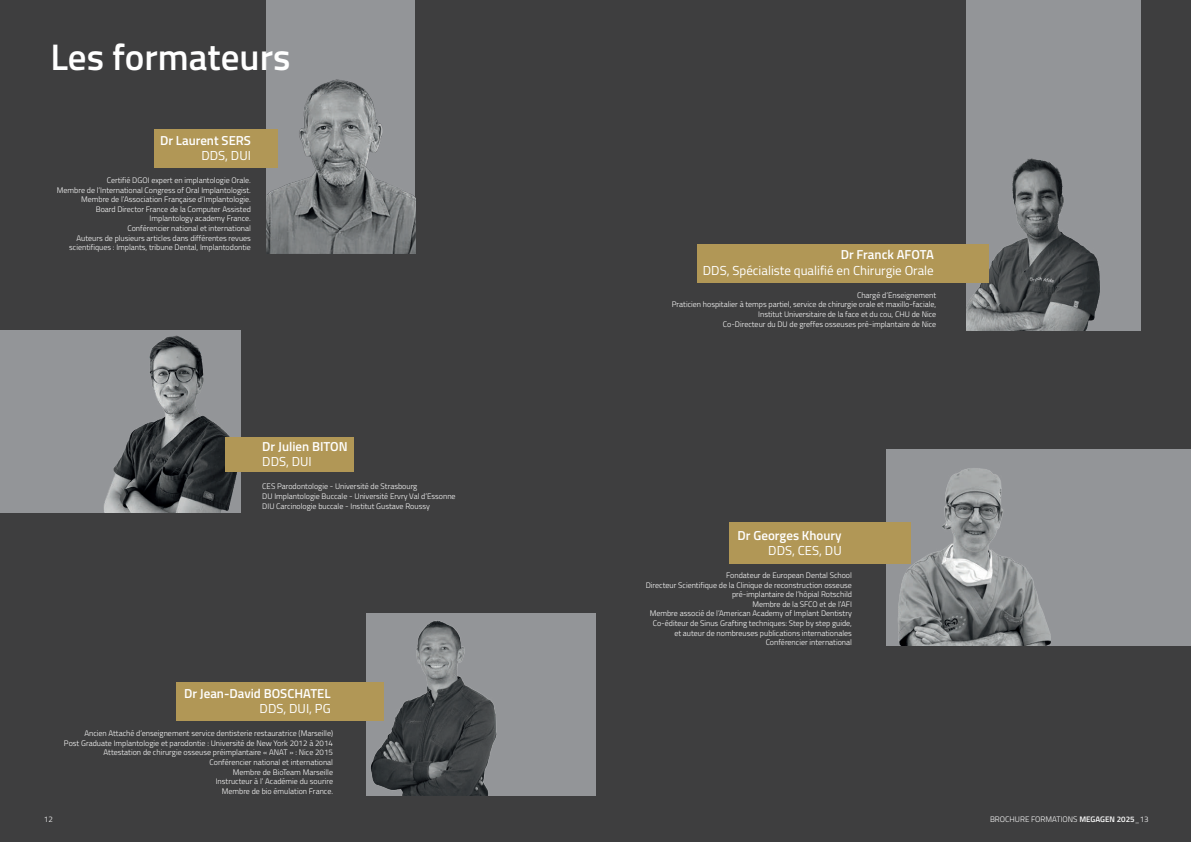
<style>
.page{position:relative;width:1191px;height:842px;background:#fff}
.page>*{position:absolute;margin:0;border:0;box-sizing:border-box;transform-origin:0 0}
.t1{font:600 37px "Titillium";color:#fff}
.t2{font:600 13px "Titillium";color:#fff}
.t3{font:13px "Titillium";color:#fff}
.t4{font:300 8px/9.6px "Titillium";color:#fff;text-align:right}
.s1{font-weight:600}
</style>
<div class="page">
<div style="left:595px;top:0;width:596px;height:842px;background:#3e3e3f"></div>
<div style="left:0;top:0;width:595px;height:842px;background:#3e3e3f"></div>
<div style="left:267px;top:0;width:148px;height:253px;background:#939598"></div>
<img style="left:267px;top:79px;width:148px;height:174px">
<div style="left:366px;top:614px;width:229px;height:182px;background:#939598"></div>
<img style="left:371px;top:621px;width:126px;height:175px">
<div style="left:154px;top:129px;width:124px;height:39px;background:#b19756"></div>
<div style="left:176px;top:682px;width:207px;height:39px;background:#b19756"></div>
<div style="left:0;top:330px;width:240px;height:182px;background:#939598"></div>
<img style="left:104px;top:335px;width:133px;height:177px">
<div style="left:886px;top:449px;width:305px;height:197px;background:#939598"></div>
<img style="left:886px;top:468px;width:164px;height:178px">
<div style="left:966px;top:0;width:175px;height:331px;background:#939598"></div>
<img style="left:966px;top:158px;width:134px;height:173px">
<div style="left:225px;top:437px;width:128px;height:35px;background:#b19756"></div>
<div style="left:697px;top:245px;width:291px;height:38px;background:#b19756"></div>
<div style="left:729px;top:522px;width:181px;height:41px;background:#b19756"></div>
<h1 class="t1" style="left:50px;top:30px;width:242px">Les formateurs</h1>
<h2 class="t2" style="left:160px;top:130px;width:92px">Dr Laurent SERS</h2>
<h2 class="t3" style="left:201px;top:146px;width:51px">DDS, DUI</h2>
<p class="t4" style="left:57px;top:175px;width:195px">Certifié DGOI expert en implantologie Orale.<br>Membre de l’International Congress of Oral Implantologist.<br>Membre de l’Association Française d’Implantologie.<br>Board Director France de la Computer Assisted Implantology academy France.<br>Conférencier national et international<br>Auteurs de plusieurs articles dans différentes revues scientifiques : Implants, tribune Dental, Implantodontie</p>
<h2 class="t2" style="left:262px;top:436px;width:87px">Dr Julien BITON</h2>
<h2 class="t3" style="left:262px;top:452px;width:51px">DDS, DUI</h2>
<p class="t4" style="left:262px;top:481px;width:195px;text-align:left">CES Parodontologie - Université de Strasbourg<br>DU Implantologie Buccale - Université Ervry Val d’Essonne<br>DIU Carcinologie buccale - Institut Gustave Roussy</p>
<h2 class="t2" style="left:184px;top:683px;width:148px">Dr Jean-David BOSCHATEL</h2>
<h2 class="t3" style="left:260px;top:699px;width:73px">DDS, DUI, PG</h2>
<p class="t4" style="left:44px;top:814px;width:10px">12</p>
<p class="t4" style="left:64px;top:728px;width:270px">Ancien Attaché d’enseignement service dentisterie restauratrice (Marseille)<br>Post Graduate Implantologie et parodontie : Université de New York 2012 à 2014<br>Attestation de chirurgie osseuse préimplantaire « ANAT » : Nice 2015<br>Conférencier national et international<br>Membre de BioTeam Marseille<br>Instructeur à l’ Académie du sourire<br>Membre de bio émulation France.</p>
<h2 class="t2" style="left:840px;top:245px;width:95px">Dr Franck AFOTA</h2>
<h2 class="t3" style="left:703px;top:261px;width:232px">DDS, Spécialiste qualifié en Chirurgie Orale</h2>
<p class="t4" style="left:672px;top:290px;width:266px">Chargé d’Enseignement<br>Praticien hospitalier à temps partiel, service de chirurgie orale et maxillo-faciale, Institut Universitaire de la face et du cou, CHU de Nice<br>Co-Directeur du DU de greffes osseuses pré-implantaire de Nice</p>
<h2 class="t2" style="left:737px;top:525px;width:106px">Dr Georges Khoury</h2>
<h2 class="t3" style="left:768px;top:541px;width:75px">DDS, CES, DU</h2>
<p class="t4" style="left:646px;top:570px;width:208px">Fondateur de European Dental School<br>Directeur Scientifique de la Clinique de reconstruction osseuse pré-implantaire de l’hôpial Rotschild<br>Membre de la SFCO et de l’AFI<br>Membre associé de l’American Academy of Implant Dentistry Co-éditeur de Sinus Grafting techniques: Step by step guide, et auteur de nombreuses publications internationales Conférencier international</p>
<p class="t4" style="left:990px;top:814px;width:160px">BROCHURE FORMATIONS <span class="s1">MEGAGEN 2025</span>_13</p>
</div>
